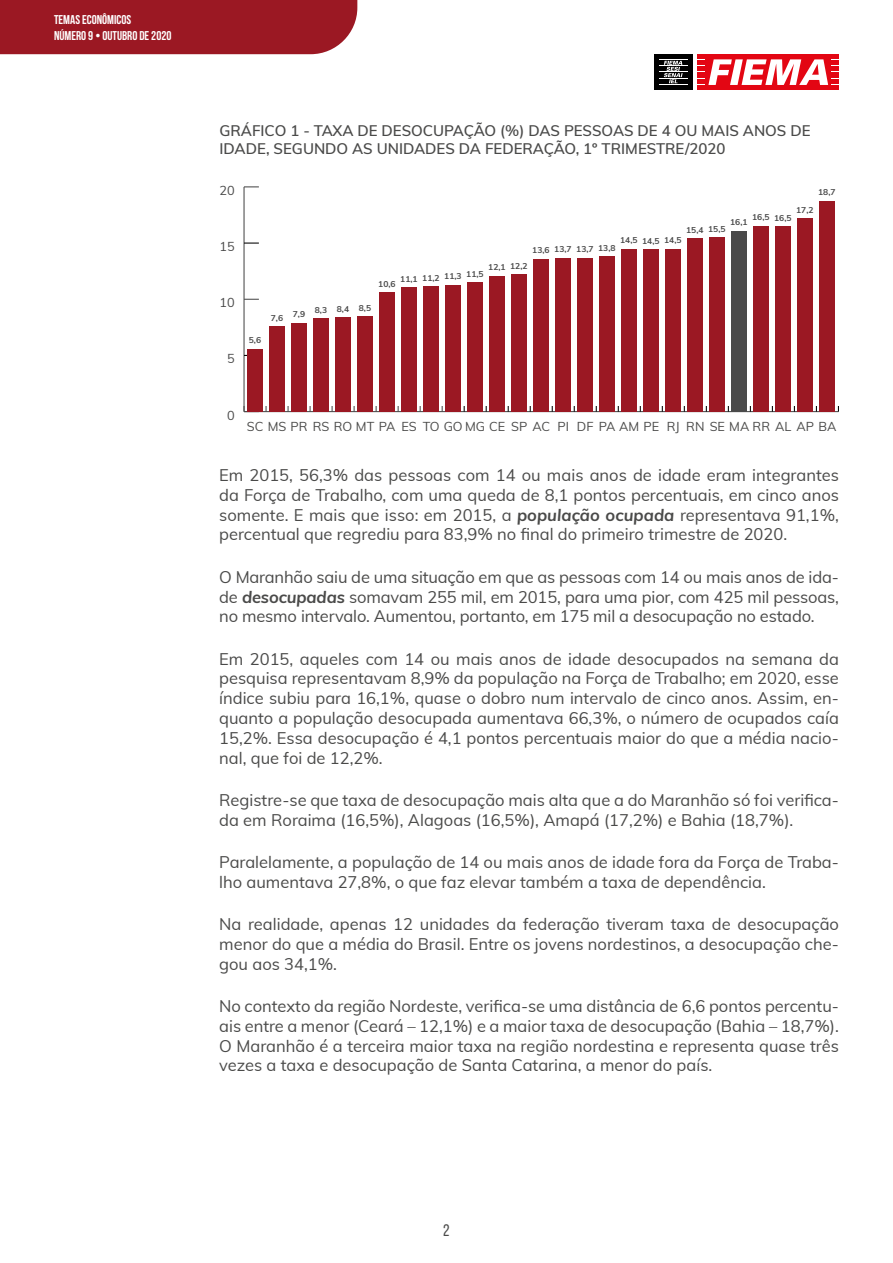
<style>
.page{position:relative;width:893px;height:1263px;background:#fff}
.page>*{position:absolute;margin:0;border:0;box-sizing:border-box;transform-origin:0 0}
.t1{font:16.65px "Bebas Neue";color:#4a4a49}
.t2{font:16.5px/19.8px "Muli";color:#4a4a49;text-align:justify}
.t3{font:600 15px/18px "Muli";color:#4a4a49}
.t4{font:12.75px "Muli";color:#4a4a49}
.t5{font:700 12.75px/15.3px "Bebas Neue";color:#fff}
.t6{font:12.75px "Muli";color:#4a4a4a}
.t7{font:700 8.4px "Muli";color:#4a4a4a}
.s1{font-weight:700;font-style:italic}
</style>
<div class="page">
<div style="left:0;top:0;width:357px;height:54px;background:#9b1823"></div>
<div style="left:654px;top:54px;width:38px;height:36px;background:#000"></div>
<div style="left:697px;top:54px;width:141px;height:36px;background:#e30613"></div>
<svg style="left:659px;top:59px;width:28px;height:26px"></svg>
<svg style="left:697px;top:59px;width:141px;height:26px"></svg>
<hr style="left:244px;top:411px;width:594px;height:1px;background:#4a4a4a">
<hr style="left:243px;top:187px;width:1px;height:225px;background:#4a4a4a">
<svg style="left:244px;top:299px;width:15px;height:1px"></svg>
<svg style="left:244px;top:243px;width:15px;height:1px"></svg>
<svg style="left:244px;top:186px;width:15px;height:1px"></svg>
<div style="left:247px;top:349px;width:16px;height:63px;background:#9b1823"></div>
<div style="left:269px;top:326px;width:16px;height:86px;background:#9b1823"></div>
<div style="left:291px;top:323px;width:16px;height:89px;background:#9b1823"></div>
<div style="left:313px;top:318px;width:16px;height:94px;background:#9b1823"></div>
<div style="left:335px;top:317px;width:16px;height:95px;background:#9b1823"></div>
<div style="left:357px;top:316px;width:16px;height:96px;background:#9b1823"></div>
<div style="left:379px;top:293px;width:16px;height:119px;background:#9b1823"></div>
<div style="left:401px;top:287px;width:16px;height:125px;background:#9b1823"></div>
<div style="left:423px;top:286px;width:16px;height:126px;background:#9b1823"></div>
<div style="left:445px;top:285px;width:16px;height:127px;background:#9b1823"></div>
<div style="left:467px;top:282px;width:16px;height:130px;background:#9b1823"></div>
<div style="left:489px;top:276px;width:16px;height:136px;background:#9b1823"></div>
<div style="left:511px;top:275px;width:16px;height:137px;background:#9b1823"></div>
<div style="left:533px;top:259px;width:16px;height:153px;background:#9b1823"></div>
<div style="left:555px;top:258px;width:16px;height:154px;background:#9b1823"></div>
<div style="left:577px;top:258px;width:16px;height:154px;background:#9b1823"></div>
<div style="left:599px;top:257px;width:16px;height:155px;background:#9b1823"></div>
<div style="left:621px;top:249px;width:16px;height:163px;background:#9b1823"></div>
<div style="left:643px;top:249px;width:16px;height:163px;background:#9b1823"></div>
<div style="left:665px;top:249px;width:16px;height:163px;background:#9b1823"></div>
<div style="left:687px;top:239px;width:16px;height:173px;background:#9b1823"></div>
<div style="left:709px;top:237px;width:16px;height:175px;background:#9b1823"></div>
<div style="left:731px;top:231px;width:16px;height:181px;background:#4a4a4a"></div>
<div style="left:753px;top:226px;width:16px;height:186px;background:#9b1823"></div>
<div style="left:775px;top:226px;width:16px;height:186px;background:#9b1823"></div>
<div style="left:797px;top:218px;width:16px;height:194px;background:#9b1823"></div>
<div style="left:819px;top:202px;width:16px;height:210px;background:#9b1823"></div>
<p class="t5" style="left:54px;top:12px;width:119px">TEMAS ECONÔMICOS<br>NÚMERO 9 • OUTUBRO DE 2020</p>
<p class="t3" style="left:219px;top:121px;width:592px">GRÁFICO 1 - TAXA DE DESOCUPAÇÃO (%) DAS PESSOAS DE 4 OU MAIS ANOS DE<br>IDADE, SEGUNDO AS UNIDADES DA FEDERAÇÃO, 1º TRIMESTRE/2020</p>
<p class="t6" style="left:219px;top:181px;width:17px">20</p>
<p class="t7" style="left:818px;top:186px;width:19px">18,7</p>
<p class="t6" style="left:219px;top:237px;width:17px">15</p>
<p class="t6" style="left:219px;top:293px;width:17px">10</p>
<p class="t6" style="left:227px;top:349px;width:9px">5</p>
<p class="t7" style="left:249px;top:334px;width:14px">5,6</p>
<p class="t7" style="left:271px;top:312px;width:14px">7,6</p>
<p class="t7" style="left:293px;top:308px;width:14px">7,9</p>
<p class="t7" style="left:315px;top:303px;width:58px">8,3 8,4 8,5</p>
<p class="t7" style="left:796px;top:203px;width:19px">17,2</p>
<p class="t7" style="left:752px;top:211px;width:41px">16,5 16,5</p>
<p class="t7" style="left:730px;top:216px;width:19px">16,1</p>
<p class="t7" style="left:686px;top:223px;width:41px">15,4 15,5</p>
<p class="t7" style="left:620px;top:234px;width:63px">14,5 14,5 14,5</p>
<p class="t7" style="left:532px;top:243px;width:85px">13,6 13,7 13,7 13,8</p>
<p class="t7" style="left:488px;top:261px;width:41px">12,1 12,2</p>
<p class="t7" style="left:400px;top:271px;width:85px">11,1 11,2 11,3 11,5</p>
<p class="t7" style="left:378px;top:278px;width:19px">10,6</p>
<p class="t6" style="left:227px;top:406px;width:9px">0</p>
<p class="t4" style="left:247px;top:417px;width:591px">SC MS PR RS RO MT PA ES TO GO MG CE SP AC PI DF PA AM PE RJ RN SE MA RR AL AP BA</p>
<p class="t2" style="left:219px;top:464px;width:621px">Em 2015, 56,3% das pessoas com 14 ou mais anos de idade eram integrantes da Força de Trabalho, com uma queda de 8,1 pontos percentuais, em cinco anos somente. E mais que isso: em 2015, a <span class="s1">população ocupada</span> representava 91,1%, percentual que regrediu para 83,9% no final do primeiro trimestre de 2020.</p>
<p class="t2" style="left:219px;top:566px;width:621px">O Maranhão saiu de uma situação em que as pessoas com 14 ou mais anos de ida&shy;de <span class="s1">desocupadas</span> somavam 255 mil, em 2015, para uma pior, com 425 mil pessoas, no mesmo intervalo. Aumentou, portanto, em 175 mil a desocupação no estado.</p>
<p class="t2" style="left:219px;top:648px;width:621px">Em 2015, aqueles com 14 ou mais anos de idade desocupados na semana da pesquisa representavam 8,9% da população na Força de Trabalho; em 2020, esse índice subiu para 16,1%, quase o dobro num intervalo de cinco anos. Assim, en&shy;quanto a população desocupada aumentava 66,3%, o número de ocupados caía 15,2%. Essa desocupação é 4,1 pontos percentuais maior do que a média nacio&shy;nal, que foi de 12,2%.</p>
<p class="t2" style="left:219px;top:789px;width:621px">Registre-se que taxa de desocupação mais alta que a do Maranhão só foi verifica&shy;da em Roraima (16,5%), Alagoas (16,5%), Amapá (17,2%) e Bahia (18,7%).</p>
<p class="t2" style="left:219px;top:851px;width:621px">Paralelamente, a população de 14 ou mais anos de idade fora da Força de Traba&shy;lho aumentava 27,8%, o que faz elevar também a taxa de dependência.</p>
<p class="t2" style="left:219px;top:914px;width:621px">Na realidade, apenas 12 unidades da federação tiveram taxa de desocupação menor do que a média do Brasil. Entre os jovens nordestinos, a desocupação che&shy;gou aos 34,1%.</p>
<p class="t2" style="left:219px;top:995px;width:621px">No contexto da região Nordeste, verifica-se uma distância de 6,6 pontos percentu&shy;ais entre a menor (Ceará – 12,1%) e a maior taxa de desocupação (Bahia – 18,7%).<br>O Maranhão é a terceira maior taxa na região nordestina e representa quase três vezes a taxa e desocupação de Santa Catarina, a menor do país.</p>
<p class="t1" style="left:443px;top:1221px;width:8px">2</p>
</div>
